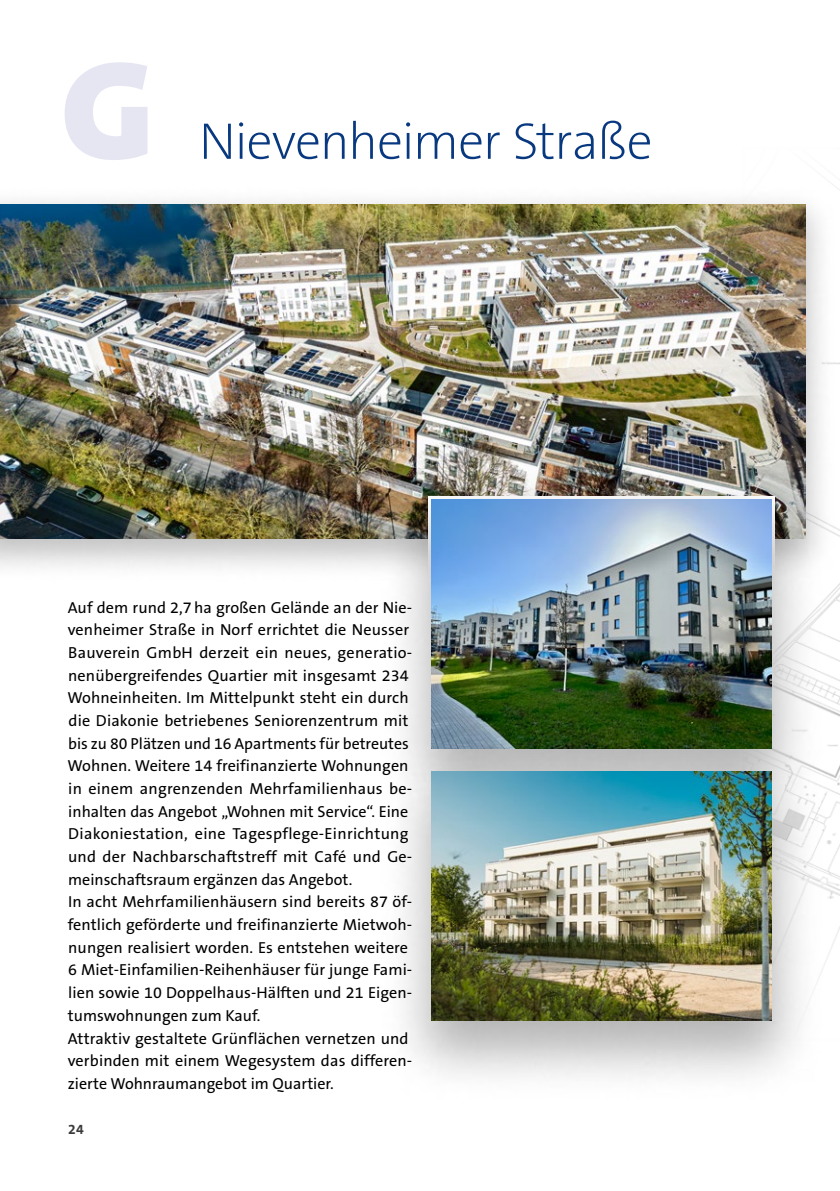
<style>
.page{position:relative;width:840px;height:1191px;background:#fff}
.page>*{position:absolute;margin:0;border:0;box-sizing:border-box;transform-origin:0 0}
.Projekt_Buchstabe_Wo{font:900 140px "The Sans B9";color:#e5e6f2}
.Projekttitel_Wohnen{font:200 52px "The Sans B2";letter-spacing:-.03em;color:#08387f}
.Mengentext{font:16px/22.6px "The Sans B5 Plain";letter-spacing:.005em;color:#000}
.t1{font:700 14px "The Sans B7";color:#3b3b3a}
</style>
<div class="page">
<img style="left:825px;top:188px;width:14px;height:775px">
<hr style="left:838px;top:217px;width:1px;height:853px;background:#000;opacity:.3">
<div style="left:0;top:183px;width:837px;height:400px;background:#000;opacity:.25"></div>
<img style="left:0;top:204px;width:804px;height:335px">
<div style="left:377px;top:471px;width:448px;height:358px;background:#000;opacity:.3"></div>
<img style="left:431px;top:499px;width:340px;height:244px">
<div style="left:377px;top:743px;width:448px;height:358px;background:#000;opacity:.3"></div>
<img style="left:431px;top:771px;width:340px;height:249px">
<p class="Projekt_Buchstabe_Wo" style="left:61px;top:36px;width:94px">G</p>
<p class="Projekttitel_Wohnen" style="left:199px;top:115px;width:455px">Nievenheimer Straße</p>
<p class="Mengentext" style="left:67px;top:596px;width:346px">Auf dem rund 2,7ha großen Gelände an der Nie&shy;venheimer Straße in Norf errichtet die Neusser Bauverein GmbH derzeit ein neues, generatio&shy;nenübergreifendes Quartier mit insgesamt 234<br>Wohneinheiten. Im Mittelpunkt steht ein durch die Diakonie betriebenes Seniorenzentrum mit bis zu 80 Plätzen und 16 Apartments für betreutes Wohnen. Weitere 14 freifinanzierte Wohnungen in einem angrenzenden Mehrfamilienhaus be&shy;inhalten das Angebot „Wohnen mit Service“. Eine Diakoniestation, eine Tagespflege-Einrichtung und der Nachbarschaftstreff mit Café und Ge&shy;meinschaftsraum ergänzen das Angebot.</p>
<p class="Mengentext" style="left:68px;top:891px;width:346px">In acht Mehrfamilienhäusern sind bereits 87 öf&shy;fentlich geförderte und freifinanzierte Mietwoh&shy;nungen realisiert worden. Es entstehen weitere 6 Miet-Einfamilien-Reihenhäuser für junge Fami&shy;lien sowie 10 Doppelhaus-Hälften und 21 Eigen&shy;tumswohnungen zum Kauf.</p>
<p class="Mengentext" style="left:68px;top:1027px;width:346px">Attraktiv gestaltete Grünflächen vernetzen und verbinden mit einem Wegesystem das differen&shy;zierte Wohnraumangebot im Quartier.</p>
<p class="t1" style="left:68px;top:1122px;width:17px">24</p>
</div>
